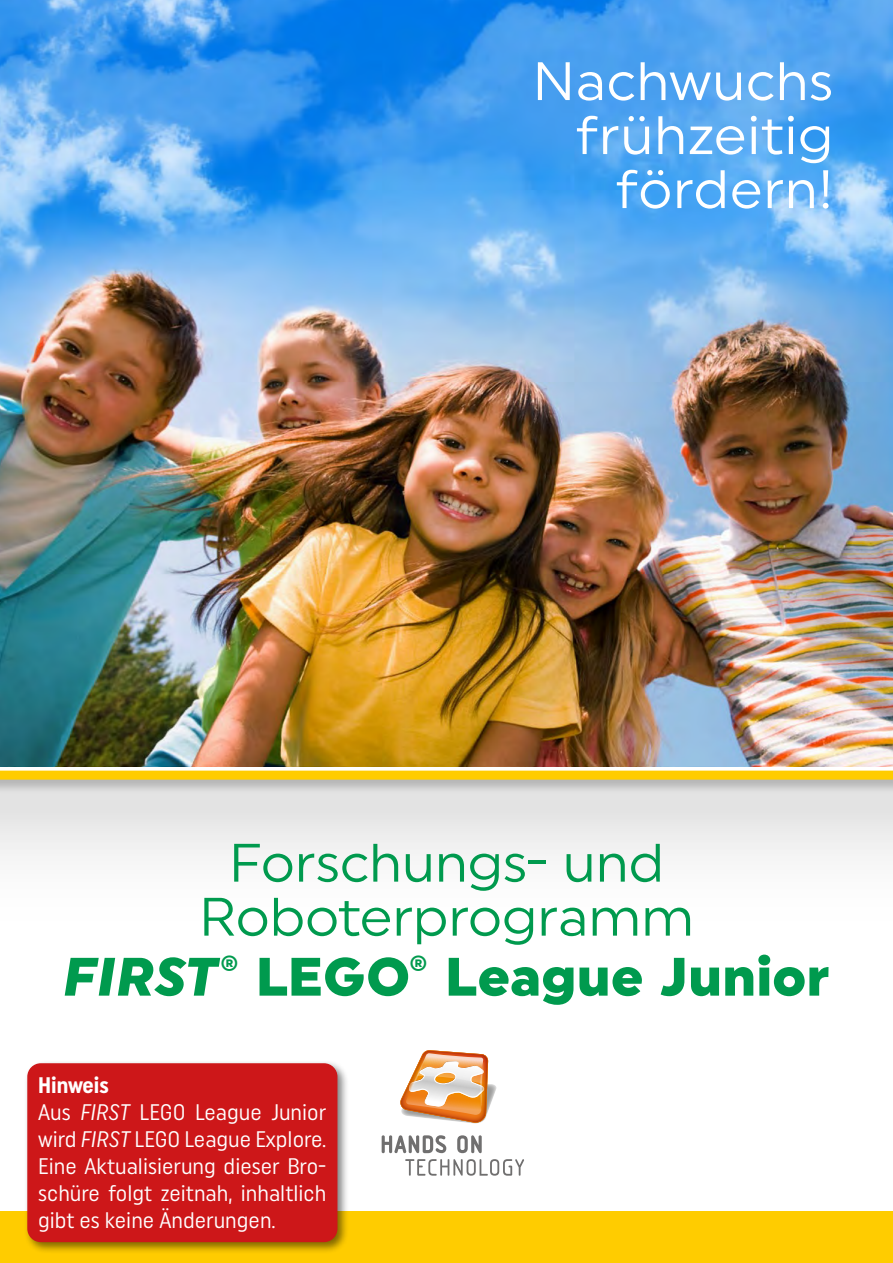
<style>
.page{position:relative;width:893px;height:1263px;background:#fff}
.page>*{position:absolute;margin:0;border:0;box-sizing:border-box;transform-origin:0 0}
.t1{font:54px/54px "Uniform";color:#009a4e;text-align:center}
.t2{font:54px/54px "Uniform";letter-spacing:.01em;color:#fff;text-align:right}
.t3{font:900 54px "Uniform";letter-spacing:.01em;color:#009a4e}
.t4{font:22.5px/27px "Uniform Condensed";color:#fff}
.s1{font-style:italic}
.s2{font-weight:700}
</style>
<div class="page">
<div style="left:0;top:777px;width:893px;height:486px;background:#000;opacity:.2"></div>
<img style="left:0;top:0;width:893px;height:767px">
<svg style="left:382px;top:1135px;width:100px;height:18px"></svg>
<svg style="left:405px;top:1159px;width:119px;height:17px"></svg>
<img style="left:450px;top:1032px;width:63px;height:104px">
<img style="left:382px;top:1030px;width:72px;height:88px">
<svg style="left:400px;top:1050px;width:97px;height:73px"></svg>
<div style="left:0;top:771px;width:893px;height:9px;background:#fc0"></div>
<div style="left:0;top:1212px;width:893px;height:51px;background:#fc0"></div>
<div style="left:24px;top:1059px;width:325px;height:195px;background:#000;opacity:.5"></div>
<div style="left:28px;top:1064px;width:309px;height:177px;background:#cd1719;border-radius:13px"></div>
<div style="left:27px;top:1063px;width:310px;height:179px;border:2px solid #cd1719;border-radius:13px"></div>
<h1 class="t2" style="left:532px;top:53px;width:302px">Nachwuchs frühzeitig fördern!</h1>
<h1 class="t1" style="left:199px;top:835px;width:496px">Forschungs- und<br>Roboterprogramm</h1>
<h1 class="t3" style="left:63px;top:944px;width:768px"><span class="s1">FIRST</span><sup>®</sup> LEGO<sup>®</sup> League Junior</h1>
<p class="t4" style="left:38px;top:1071px;width:290px"><span class="s2">Hinweis<br></span>Aus <span class="s1">FIRST</span> LEGO League Junior wird <span class="s1">FIRST</span> LEGO League Explore.<br>Eine Aktualisierung dieser Bro&shy;schüre folgt zeitnah, inhaltlich gibt es keine Änderungen.</p>
</div>
